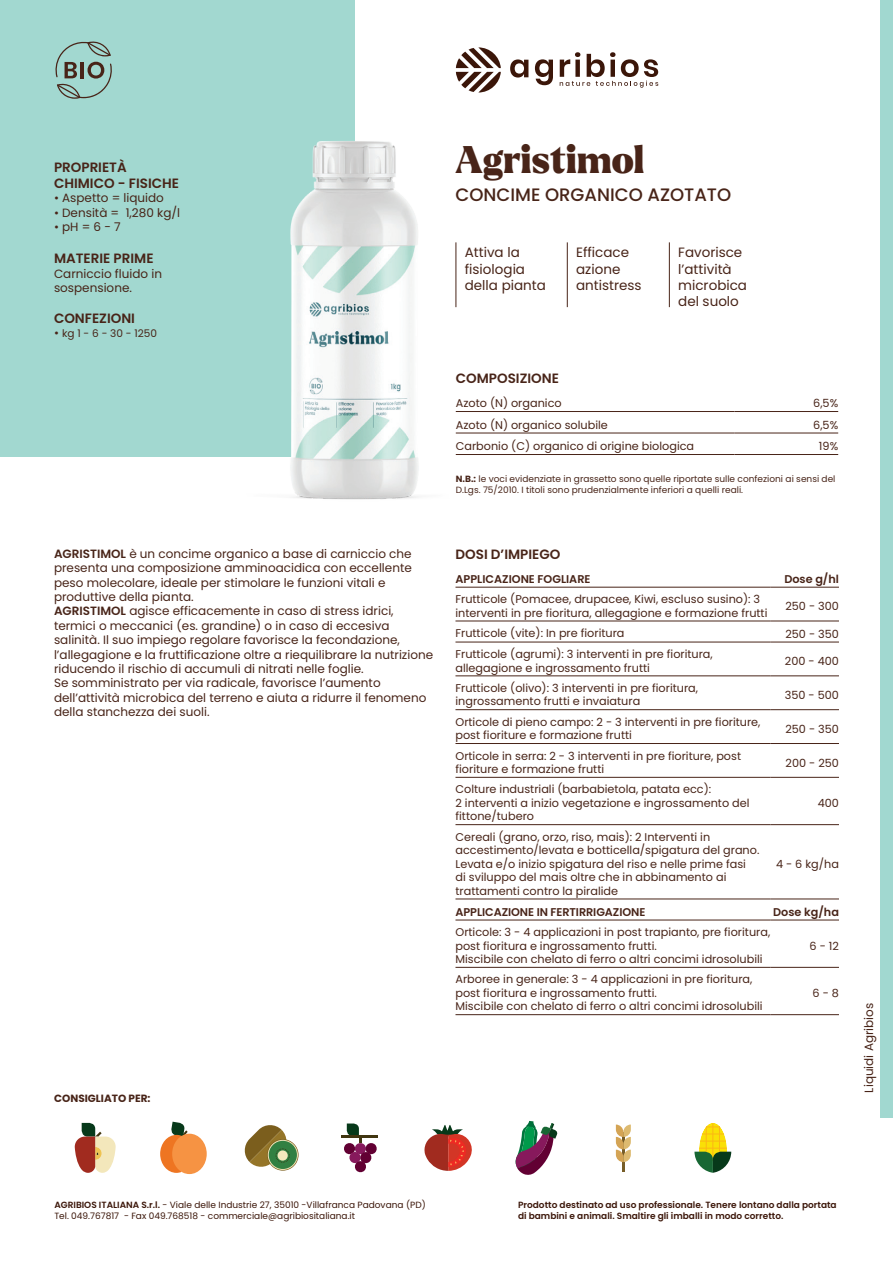
<style>
.page{position:relative;width:893px;height:1263px;background:#fff}
.page>*{position:absolute;margin:0;border:0;box-sizing:border-box;transform-origin:0 0}
.t1{font:900 37.5px "Larken";color:#482418}
.t2{font:500 18px "Poppins";color:#482418}
.t3{font:13.5px/16.2px "Poppins";color:#482418}
.t4{font:600 13.5px/16.2px "Poppins";color:#482418}
.t5{font:12px/14.4px "Poppins";color:#482418}
.t6{font:11.25px/13.5px "Poppins";color:#482418}
.t7{font:600 11.25px "Poppins";color:#482418}
.t8{font:700 10.5px "Poppins";color:#482418}
.t9{font:10.5px "Poppins";color:#482418}
.t10{font:9px/10.8px "Poppins";color:#482418}
.t11{font:9px/10.8px "Poppins";color:#3b1609}
.t12{font:600 9px/10.8px "Poppins";color:#3b1609}
.s1{font-size:12px}
.s2{font-weight:600}
.s3{font-weight:700}
</style>
<div class="page">
<div style="left:880px;top:0;width:13px;height:1118px;background:#a1d8d0"></div>
<div style="left:0;top:0;width:355px;height:457px;background:#a2d8d0"></div>
<svg style="left:456px;top:47px;width:45px;height:46px"></svg>
<svg style="left:510px;top:59px;width:18px;height:19px"></svg>
<svg style="left:535px;top:59px;width:18px;height:26px"></svg>
<svg style="left:560px;top:52px;width:98px;height:36px"></svg>
<hr style="left:735px;top:433px;width:103px;height:1px;background:#482418">
<hr style="left:735px;top:411px;width:103px;height:1px;background:#482418">
<hr style="left:456px;top:411px;width:279px;height:1px;background:#482418">
<hr style="left:456px;top:433px;width:279px;height:1px;background:#482418">
<hr style="left:456px;top:454px;width:279px;height:1px;background:#482418">
<hr style="left:735px;top:454px;width:103px;height:1px;background:#482418">
<hr style="left:455px;top:587px;width:315px;height:1px;background:#482418">
<hr style="left:770px;top:587px;width:69px;height:1px;background:#482418">
<hr style="left:455px;top:621px;width:315px;height:1px;background:#482418">
<hr style="left:770px;top:621px;width:69px;height:1px;background:#482418">
<hr style="left:455px;top:642px;width:315px;height:1px;background:#482418">
<hr style="left:770px;top:642px;width:69px;height:1px;background:#482418">
<hr style="left:455px;top:675px;width:315px;height:1px;background:#482418">
<hr style="left:770px;top:675px;width:69px;height:1px;background:#482418">
<hr style="left:455px;top:709px;width:315px;height:1px;background:#482418">
<hr style="left:770px;top:709px;width:69px;height:1px;background:#482418">
<hr style="left:455px;top:743px;width:315px;height:1px;background:#482418">
<hr style="left:770px;top:743px;width:69px;height:1px;background:#482418">
<hr style="left:455px;top:1014px;width:315px;height:1px;background:#482418">
<hr style="left:770px;top:1014px;width:69px;height:1px;background:#482418">
<hr style="left:455px;top:920px;width:315px;height:1px;background:#482418">
<hr style="left:770px;top:920px;width:69px;height:1px;background:#482418">
<hr style="left:455px;top:967px;width:315px;height:1px;background:#482418">
<hr style="left:770px;top:967px;width:69px;height:1px;background:#482418">
<hr style="left:455px;top:777px;width:315px;height:1px;background:#482418">
<hr style="left:455px;top:824px;width:315px;height:1px;background:#482418">
<hr style="left:770px;top:777px;width:69px;height:1px;background:#482418">
<hr style="left:770px;top:824px;width:69px;height:1px;background:#482418">
<hr style="left:455px;top:898px;width:315px;height:1px;background:#482418">
<hr style="left:770px;top:898px;width:69px;height:1px;background:#482418">
<svg style="left:75px;top:1123px;width:41px;height:50px"></svg>
<svg style="left:160px;top:1122px;width:47px;height:52px"></svg>
<svg style="left:267px;top:1139px;width:32px;height:31px"></svg>
<svg style="left:268px;top:1140px;width:30px;height:30px"></svg>
<div style="left:269px;top:1141px;width:28px;height:28px;background:#328042;border-radius:50%"></div>
<svg style="left:244px;top:1125px;width:46px;height:43px"></svg>
<div style="left:278px;top:1150px;width:10px;height:10px;background:#f3e7bb;border-radius:50%"></div>
<hr style="left:342px;top:1136px;width:36px;height:2px;background:#413611">
<svg style="left:343px;top:1123px;width:34px;height:50px"></svg>
<svg style="left:424px;top:1125px;width:48px;height:46px"></svg>
<svg style="left:515px;top:1121px;width:43px;height:54px"></svg>
<hr style="left:622px;top:1132px;width:3px;height:39px;background:#775d28">
<svg style="left:616px;top:1124px;width:15px;height:38px"></svg>
<svg style="left:694px;top:1123px;width:37px;height:50px"></svg>
<svg style="left:55px;top:41px;width:57px;height:58px"></svg>
<hr style="left:567px;top:242px;width:1px;height:65px;background:#482418">
<hr style="left:669px;top:242px;width:1px;height:65px;background:#482418">
<img style="left:290px;top:141px;width:175px;height:359px">
<p class="t4" style="left:54px;top:159px;width:127px">PROPRIETÀ<br>CHIMICO - FISICHE</p>
<p class="t5" style="left:54px;top:191px;width:111px">• Aspetto = liquido</p>
<p class="t5" style="left:54px;top:205px;width:128px">• Densità = 1,280 kg/l</p>
<p class="t5" style="left:54px;top:220px;width:68px">• pH = 6 - 7</p>
<p class="t4" style="left:54px;top:251px;width:101px">MATERIE PRIME</p>
<p class="t5" style="left:54px;top:266px;width:110px">Carniccio fluido in sospensione.</p>
<p class="t4" style="left:54px;top:310px;width:83px">CONFEZIONI</p>
<p class="t9" style="left:54px;top:327px;width:105px"><span class="s1">•</span> kg 1 - 6 - 30 - 1250</p>
<p class="t5" style="left:54px;top:546px;width:381px"><span class="s2">AGRISTIMOL</span> è un concime organico a base di carniccio che presenta una composizione amminoacidica con eccellente peso molecolare, ideale per stimolare le funzioni vitali e produttive della pianta.<br><span class="s2">AGRISTIMOL</span> agisce efficacemente in caso di stress idrici, termici o meccanici (es. grandine) o in caso di eccesiva salinità. Il suo impiego regolare favorisce la fecondazione, l’allegagione e la fruttificazione oltre a riequilibrare la nutrizione riducendo il rischio di accumuli di nitrati nelle foglie.<br>Se somministrato per via radicale, favorisce l’aumento dell’attività microbica del terreno e aiuta a ridurre il fenomeno della stanchezza dei suoli.</p>
<h1 class="t1" style="left:455px;top:135px;width:190px">Agristimol</h1>
<h2 class="t2" style="left:455px;top:185px;width:277px">CONCIME ORGANICO AZOTATO</h2>
<p class="t3" style="left:465px;top:245px;width:83px">Attiva la fisiologia della pianta</p>
<p class="t3" style="left:576px;top:245px;width:67px">Efficace azione antistress</p>
<p class="t3" style="left:678px;top:245px;width:70px">Favorisce l’attività microbica del suolo</p>
<p class="t4" style="left:456px;top:370px;width:105px">COMPOSIZIONE</p>
<p class="t6" style="left:456px;top:396px;width:107px">Azoto (N) organico</p>
<p class="t6" style="left:813px;top:396px;width:26px">6,5%</p>
<p class="t6" style="left:456px;top:418px;width:154px">Azoto (N) organico solubile</p>
<p class="t6" style="left:813px;top:418px;width:26px">6,5%</p>
<p class="t6" style="left:456px;top:439px;width:240px">Carbonio (C) organico di origine biologica</p>
<p class="t6" style="left:819px;top:439px;width:21px">19%</p>
<p class="t10" style="left:456px;top:473px;width:381px"><span class="s3">N.B.:</span> le voci evidenziate in grassetto sono quelle riportate sulle confezioni ai sensi del<br>D.Lgs. 75/2010. I titoli sono prudenzialmente inferiori a quelli reali.</p>
<p class="t4" style="left:455px;top:547px;width:106px">DOSI D’IMPIEGO</p>
<p class="t7" style="left:455px;top:572px;width:137px">APPLICAZIONE FOGLIARE</p>
<p class="t7" style="left:784px;top:572px;width:56px">Dose g/hl</p>
<p class="t6" style="left:455px;top:593px;width:313px">Frutticole (Pomacee, drupacee, Kiwi, escluso susino): 3 interventi in pre fioritura, allegagione e formazione frutti</p>
<p class="t6" style="left:785px;top:600px;width:55px">250 - 300</p>
<p class="t6" style="left:455px;top:627px;width:171px">Frutticole (vite): In pre fioritura</p>
<p class="t6" style="left:785px;top:627px;width:55px">250 - 350</p>
<p class="t6" style="left:455px;top:647px;width:259px">Frutticole (agrumi): 3 interventi in pre fioritura, allegagione e ingrossamento frutti</p>
<p class="t6" style="left:785px;top:655px;width:56px">200 - 400</p>
<p class="t6" style="left:455px;top:681px;width:244px">Frutticole (olivo): 3 interventi in pre fioritura, ingrossamento frutti e invaiatura</p>
<p class="t6" style="left:785px;top:688px;width:56px">350 - 500</p>
<p class="t6" style="left:455px;top:715px;width:306px">Orticole di pieno campo: 2 - 3 interventi in pre fioriture, post fioriture e formazione frutti</p>
<p class="t6" style="left:785px;top:722px;width:55px">250 - 350</p>
<p class="t6" style="left:455px;top:749px;width:287px">Orticole in serra: 2 - 3 interventi in pre fioriture, post fioriture e formazione frutti</p>
<p class="t6" style="left:786px;top:756px;width:55px">200 - 250</p>
<p class="t6" style="left:455px;top:783px;width:296px">Colture industriali (barbabietola, patata ecc):<br>2 interventi a inizio vegetazione e ingrossamento del fittone/tubero</p>
<p class="t6" style="left:818px;top:797px;width:23px">400</p>
<p class="t6" style="left:455px;top:830px;width:305px">Cereali (grano, orzo, riso, mais): 2 Interventi in accestimento/levata e botticella/spigatura del grano.<br>Levata e/o inizio spigatura del riso e nelle prime fasi<br>di sviluppo del mais oltre che in abbinamento ai trattamenti contro la piralide</p>
<p class="t6" style="left:776px;top:857px;width:64px">4 - 6 kg/ha</p>
<p class="t7" style="left:455px;top:905px;width:191px">APPLICAZIONE IN FERTIRRIGAZIONE</p>
<p class="t7" style="left:773px;top:905px;width:67px">Dose kg/ha</p>
<p class="t6" style="left:455px;top:925px;width:316px">Orticole: 3 - 4 applicazioni in post trapianto, pre fioritura, post fioritura e ingrossamento frutti.<br>Miscibile con chelato di ferro o altri concimi idrosolubili</p>
<p class="t6" style="left:809px;top:939px;width:31px">6 - 12</p>
<p class="t6" style="left:455px;top:973px;width:309px">Arboree in generale: 3 - 4 applicazioni in pre fioritura, post fioritura e ingrossamento frutti.<br>Miscibile con chelato di ferro o altri concimi idrosolubili</p>
<p class="t6" style="left:812px;top:987px;width:28px">6 - 8</p>
<p class="t8" style="left:54px;top:1092px;width:98px">CONSIGLIATO PER:</p>
<p class="t5" style="left:862px;top:1092px;width:91px;rotate:-90deg">Liquidi Agribios</p>
<p class="t11" style="left:54px;top:1199px;width:373px"><span class="s2">AGRIBIOS ITALIANA S.r.l.</span> - Viale delle Industrie 27, 35010 -Villafranca Padovana (PD)<br>Tel. 049.767817 - Fax 049.768518 - commerciale@agribiositaliana.it</p>
<p class="t12" style="left:518px;top:1199px;width:320px">Prodotto destinato ad uso professionale. Tenere lontano dalla portata di bambini e animali. Smaltire gli imballi in modo corretto.</p>
</div>
